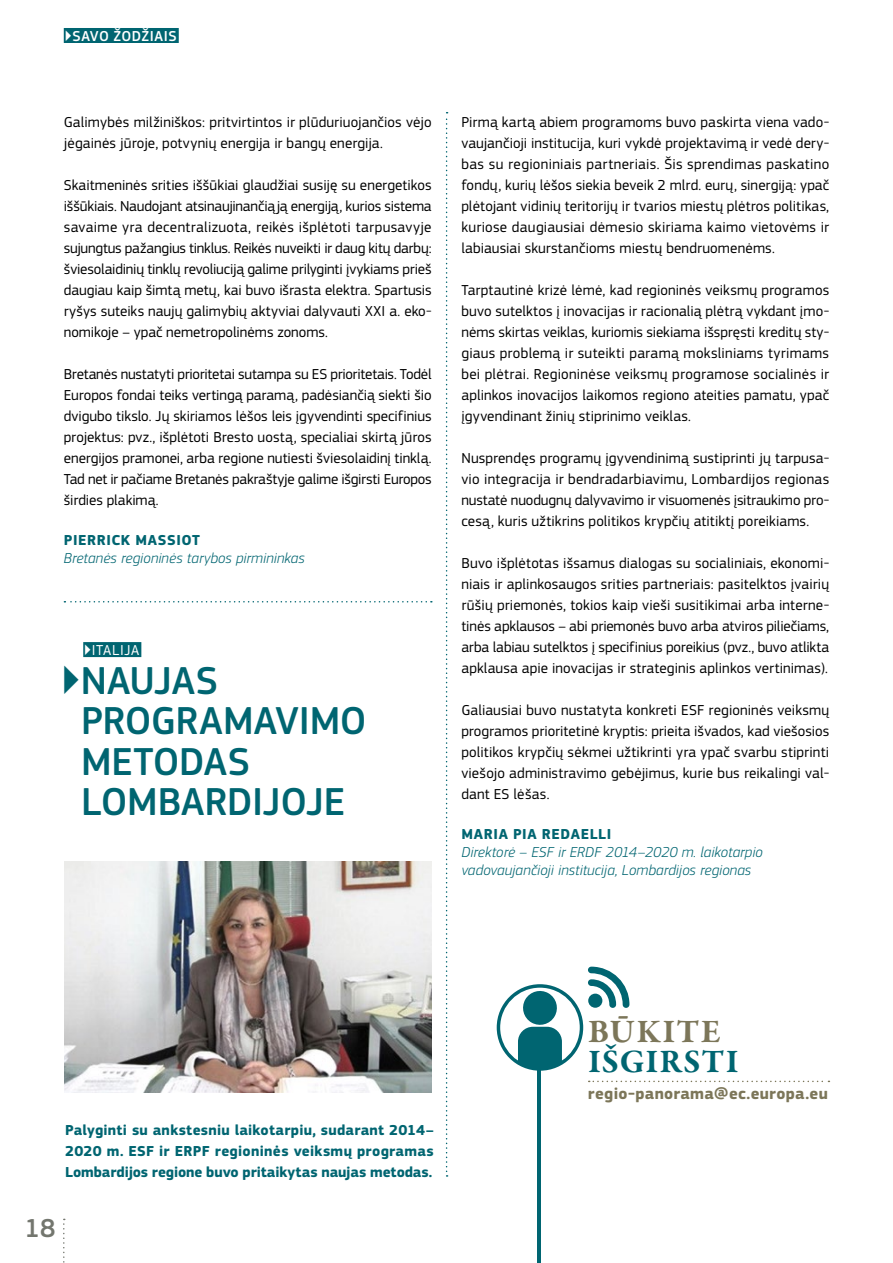
<style>
.page{position:relative;width:893px;height:1263px;background:#fff}
.page>*{position:absolute;margin:0;border:0;box-sizing:border-box;transform-origin:0 0}
.t1{font:500 40.5px/40.5px "EC Square Sans Pro";letter-spacing:-.01em;color:#006571}
.t2{font:700 33.45px "Garamond Premr Pro";letter-spacing:.025em;color:#006571}
.t3{font:700 33.45px "Garamond Premr Pro";letter-spacing:.045em;color:#7c7659}
.t4{font:500 27px "EC Square Sans Pro";color:#73766e}
.t5{font:700 16.5px "EC Square Sans Pro";letter-spacing:.02em;color:#7c7659}
.t6{font:15px/21px "EC Square Sans Pro";letter-spacing:.005em;color:#000;text-align:justify}
.t7{font:700 15px/21px "EC Square Sans Pro";color:#006571;text-align:justify}
.t8{font:italic 300 15px/18px "EC Square Sans Pro";letter-spacing:.005em;color:#006571}
.t9{font:700 15px "EC Square Sans Pro";letter-spacing:.045em;color:#006571}
.t10{font:700 15px "EC Square Sans Pro";letter-spacing:.04em;color:#006571}
.t11{font:500 15px "EC Square Sans Pro";letter-spacing:.03em;color:#fff}
.t12{font:15px "EC Square Sans Pro";letter-spacing:.04em;color:#fff}
</style>
<div class="page">
<div style="left:83px;top:642px;width:58px;height:15px;background:#006571"></div>
<svg style="left:64px;top:601px;width:368px;height:1px"></svg>
<svg style="left:446px;top:112px;width:2px;height:1065px"></svg>
<img style="left:64px;top:862px;width:368px;height:231px">
<svg style="left:589px;top:1081px;width:240px;height:1px"></svg>
<svg style="left:497px;top:967px;width:132px;height:104px"></svg>
<hr style="left:537px;top:1035px;width:4px;height:228px;background:#006571">
<svg style="left:63px;top:1219px;width:2px;height:44px"></svg>
<div style="left:64px;top:28px;width:115px;height:15px;background:#006571"></div>
<p class="t11" style="left:64px;top:27px;width:114px">▶SAVO ŽODŽIAIS</p>
<p class="t6" style="left:64px;top:111px;width:369px">Galimybės milžiniškos: pritvirtintos ir plūduriuojančios vėjo jėgainės jūroje, potvynių energija ir bangų energija.</p>
<p class="t6" style="left:64px;top:174px;width:369px">Skaitmeninės srities iššūkiai glaudžiai susiję su energetikos iššūkiais. Naudojant atsinaujinančiąją energiją, kurios sistema savaime yra decentralizuota, reikės išplėtoti tarpusavyje sujungtus pažangius tinklus. Reikės nuveikti ir daug kitų darbų: šviesolaidinių tinklų revoliuciją galime prilyginti įvykiams prieš daugiau kaip šimtą metų, kai buvo išrasta elektra. Spartusis ryšys suteiks naujų galimybių aktyviai dalyvauti XXI a. eko&shy;nomikoje – ypač nemetropolinėms zonoms.</p>
<p class="t6" style="left:64px;top:363px;width:369px">Bretanės nustatyti prioritetai sutampa su ES prioritetais. Todėl Europos fondai teiks vertingą paramą, padėsiančią siekti šio dvigubo tikslo. Jų skiriamos lėšos leis įgyvendinti specifinius projektus: pvz., išplėtoti Bresto uostą, specialiai skirtą jūros energijos pramonei, arba regione nutiesti šviesolaidinį tinklą.<br>Tad net ir pačiame Bretanės pakraštyje galime išgirsti Europos širdies plakimą.</p>
<p class="t10" style="left:64px;top:531px;width:138px">PIERRICK MASSIOT</p>
<p class="t8" style="left:64px;top:549px;width:242px">Bretanės regioninės tarybos pirmininkas</p>
<p class="t12" style="left:83px;top:641px;width:58px">▶ITALIJA</p>
<h1 class="t1" style="left:81px;top:661px;width:287px;text-indent:-22px">▶NAUJAS<br>PROGRAMAVIMO<br>METODAS<br>LOMBARDIJOJE</h1>
<p class="t6" style="left:461px;top:111px;width:369px">Pirmą kartą abiem programoms buvo paskirta viena vado&shy;vaujančioji institucija, kuri vykdė projektavimą ir vedė dery&shy;bas su regioniniais partneriais. Šis sprendimas paskatino fondų, kurių lėšos siekia beveik 2 mlrd. eurų, sinergiją: ypač plėtojant vidinių teritorijų ir tvarios miestų plėtros politikas, kuriose daugiausiai dėmesio skiriama kaimo vietovėms ir labiausiai skurstančioms miestų bendruomenėms.</p>
<p class="t6" style="left:461px;top:279px;width:369px">Tarptautinė krizė lėmė, kad regioninės veiksmų programos buvo sutelktos į inovacijas ir racionalią plėtrą vykdant įmo&shy;nėms skirtas veiklas, kuriomis siekiama išspręsti kreditų sty&shy;giaus problemą ir suteikti paramą moksliniams tyrimams bei plėtrai. Regioninėse veiksmų programose socialinės ir aplinkos inovacijos laikomos regiono ateities pamatu, ypač įgyvendinant žinių stiprinimo veiklas.</p>
<p class="t6" style="left:461px;top:447px;width:369px">Nusprendęs programų įgyvendinimą sustiprinti jų tarpusa&shy;vio integracija ir bendradarbiavimu, Lombardijos regionas nustatė nuodugnų dalyvavimo ir visuomenės įsitraukimo pro&shy;cesą, kuris užtikrins politikos krypčių atitiktį poreikiams.</p>
<p class="t6" style="left:461px;top:552px;width:369px">Buvo išplėtotas išsamus dialogas su socialiniais, ekonomi&shy;niais ir aplinkosaugos srities partneriais: pasitelktos įvairių rūšių priemonės, tokios kaip vieši susitikimai arba interne&shy;tinės apklausos – abi priemonės buvo arba atviros piliečiams, arba labiau sutelktos į specifinius poreikius (pvz., buvo atlikta apklausa apie inovacijas ir strateginis aplinkos vertinimas).</p>
<p class="t6" style="left:461px;top:699px;width:369px">Galiausiai buvo nustatyta konkreti ESF regioninės veiksmų programos prioritetinė kryptis: prieita išvados, kad viešosios politikos krypčių sėkmei užtikrinti yra ypač svarbu stiprinti viešojo administravimo gebėjimus, kurie bus reikalingi val&shy;dant ES lėšas.</p>
<p class="t9" style="left:461px;top:825px;width:151px">MARIA PIA REDAELLI</p>
<p class="t8" style="left:461px;top:843px;width:303px">Direktorė – ESF ir ERDF 2014–2020 m. laikotarpio vadovaujančioji institucija, Lombardijos regionas</p>
<p class="t7" style="left:65px;top:1120px;width:370px">Palyginti su ankstesniu laikotarpiu, sudarant 2014– 2020 m. ESF ir ERPF regioninės veiksmų programas Lombardijos regione buvo pritaikytas naujas metodas.</p>
<h3 class="t4" style="left:25px;top:1212px;width:32px">18</h3>
<h2 class="t3" style="left:588px;top:1011px;width:134px">BŪKITE</h2>
<h2 class="t2" style="left:588px;top:1041px;width:152px">IŠGIRSTI</h2>
<p class="t5" style="left:588px;top:1084px;width:241px">regio-panorama@ec.europa.eu</p>
</div>
